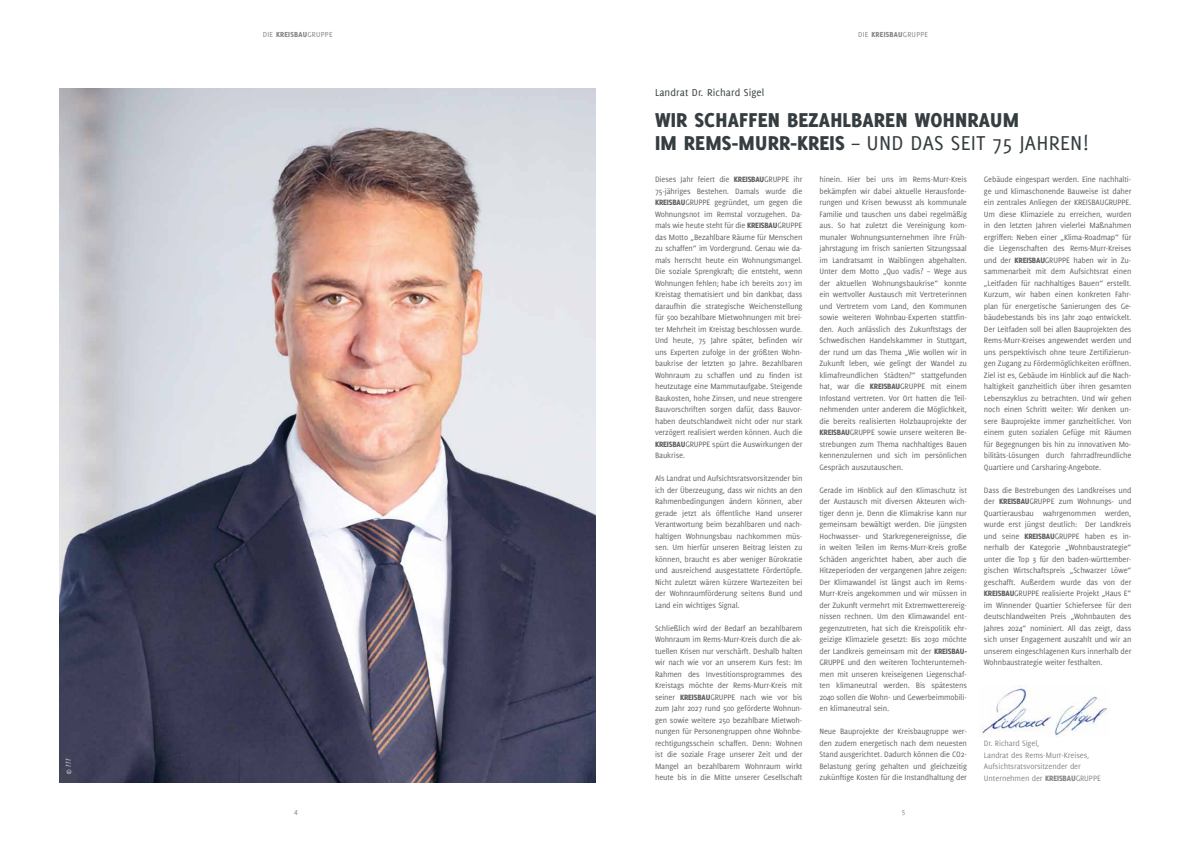
<style>
.page{position:relative;width:1191px;height:842px;background:#fff}
.page>*{position:absolute;margin:0;border:0;box-sizing:border-box;transform-origin:0 0}
.t1{font:800 22px/23px "Delicious";letter-spacing:.01em;color:#353d40}
.t2{font:11px "Delicious";letter-spacing:.01em;color:#353d40}
.t3{font:8.5px/11.5px "Delicious";letter-spacing:-.015em;color:#646363;text-align:justify}
.t4{font:8.5px/11.5px "Delicious";letter-spacing:-.01em;color:#878787}
.t5{font:8px "Delicious";letter-spacing:.03em;color:#878787}
.t6{font:7px "Delicious";color:#fff}
.s1{font-weight:800}
.s2{font-weight:400}
</style>
<div class="page">
<img style="left:60px;top:88px;width:535px;height:694px">
<img style="left:979px;top:685px;width:128px;height:52px">
<p class="t6" style="left:65px;top:775px;width:18px;rotate:-90deg">© ???</p>
<p class="t5" style="left:263px;top:30px;width:72px">DIE <span class="s1">KREISBAU</span>GRUPPE</p>
<p class="t5" style="left:858px;top:30px;width:72px">DIE <span class="s1">KREISBAU</span>GRUPPE</p>
<p class="t2" style="left:655px;top:86px;width:111px">Landrat Dr. Richard Sigel</p>
<h1 class="t1" style="left:655px;top:108px;width:435px">WIR SCHAFFEN BEZAHLBAREN WOHNRAUM<br>IM REMS-MURR-KREIS <span class="s2">– UND DAS SEIT 75 JAHREN!</span></h1>
<p class="t3" style="left:655px;top:174px;width:149px">Dieses Jahr feiert die <span class="s1">KREISBAU</span>GRUPPE ihr 75-jähriges Bestehen. Damals wurde die <span class="s1">KREISBAU</span>GRUPPE gegründet, um gegen die Wohnungsnot im Remstal vorzugehen. Da&shy;mals wie heute steht für die <span class="s1">KREISBAU</span>GRUPPE das Motto „Bezahlbare Räume für Menschen zu schaffen“ im Vordergrund. Genau wie da&shy;mals herrscht heute ein Wohnungsmangel.<br>Die soziale Sprengkraft; die entsteht, wenn Wohnungen fehlen; habe ich bereits 2017 im Kreistag thematisiert und bin dankbar, dass daraufhin die strategische Weichenstellung für 500 bezahlbare Mietwohnungen mit brei&shy;ter Mehrheit im Kreistag beschlossen wurde.<br>Und heute, 75 Jahre später, befinden wir uns Experten zufolge in der größten Wohn&shy;baukrise der letzten 30 Jahre. Bezahlbaren Wohnraum zu schaffen und zu finden ist heutzutage eine Mammutaufgabe. Steigende Baukosten, hohe Zinsen, und neue strengere Bauvorschriften sorgen dafür, dass Bauvor&shy;haben deutschlandweit nicht oder nur stark verzögert realisiert werden können. Auch die <span class="s1">KREISBAU</span>GRUPPE spürt die Auswirkungen der Baukrise.</p>
<p class="t3" style="left:655px;top:473px;width:149px">Als Landrat und Aufsichtsratsvorsitzender bin ich der Überzeugung, dass wir nichts an den Rahmenbedingungen ändern können, aber gerade jetzt als öffentliche Hand unserer Verantwortung beim bezahlbaren und nach&shy;haltigen Wohnungsbau nachkommen müs&shy;sen. Um hierfür unseren Beitrag leisten zu können, braucht es aber weniger Bürokratie und ausreichend ausgestattete Fördertöpfe.<br>Nicht zuletzt wären kürzere Wartezeiten bei der Wohnraumförderung seitens Bund und Land ein wichtiges Signal.</p>
<p class="t3" style="left:655px;top:622px;width:149px">Schließlich wird der Bedarf an bezahlbarem Wohnraum im Rems-Murr-Kreis durch die ak&shy;tuellen Krisen nur verschärft. Deshalb halten wir nach wie vor an unserem Kurs fest: Im Rahmen des Investitionsprogrammes des Kreistags möchte der Rems-Murr-Kreis mit seiner <span class="s1">KREISBAU</span>GRUPPE nach wie vor bis zum Jahr 2027 rund 500 geförderte Wohnun&shy;gen sowie weitere 250 bezahlbare Mietwoh&shy;nungen für Personengruppen ohne Wohnbe&shy;rechtigungsschein schaffen. Denn: Wohnen ist die soziale Frage unserer Zeit und der Mangel an bezahlbarem Wohnraum wirkt heute bis in die Mitte unserer Gesellschaft</p>
<p class="t3" style="left:819px;top:174px;width:149px">hinein. Hier bei uns im Rems-Murr-Kreis bekämpfen wir dabei aktuelle Herausforde&shy;rungen und Krisen bewusst als kommunale Familie und tauschen uns dabei regelmäßig aus. So hat zuletzt die Vereinigung kom&shy;munaler Wohnungsunternehmen ihre Früh&shy;jahrstagung im frisch sanierten Sitzungssaal im Landratsamt in Waiblingen abgehalten.<br>Unter dem Motto „Quo vadis? – Wege aus der aktuellen Wohnungsbaukrise“ konnte ein wertvoller Austausch mit Vertreterinnen und Vertretern vom Land, den Kommunen sowie weiteren Wohnbau-Experten stattfin&shy;den. Auch anlässlich des Zukunftstags der Schwedischen Handelskammer in Stuttgart, der rund um das Thema „Wie wollen wir in Zukunft leben, wie gelingt der Wandel zu klimafreundlichen Städten?“ stattgefunden hat, war die <span class="s1">KREISBAU</span>GRUPPE mit einem Infostand vertreten. Vor Ort hatten die Teil&shy;nehmenden unter anderem die Möglichkeit, die bereits realisierten Holzbauprojekte der <span class="s1">KREISBAU</span>GRUPPE sowie unsere weiteren Be&shy;strebungen zum Thema nachhaltiges Bauen kennenzulernen und sich im persönlichen Gespräch auszutauschen.</p>
<p class="t3" style="left:819px;top:484px;width:149px">Gerade im Hinblick auf den Klimaschutz ist der Austausch mit diversen Akteuren wich&shy;tiger denn je. Denn die Klimakrise kann nur gemeinsam bewältigt werden. Die jüngsten Hochwasser- und Starkregenereignisse, die in weiten Teilen im Rems-Murr-Kreis große Schäden angerichtet haben, aber auch die Hitzeperioden der vergangenen Jahre zeigen:<br>Der Klimawandel ist längst auch im Rems-Murr-Kreis angekommen und wir müssen in der Zukunft vermehrt mit Extremwetterereig&shy;nissen rechnen. Um den Klimawandel ent&shy;gegenzutreten, hat sich die Kreispolitik ehr&shy;geizige Klimaziele gesetzt: Bis 2030 möchte der Landkreis gemeinsam mit der <span class="s1">KREISBAU-</span>GRUPPE und den weiteren Tochterunterneh&shy;men mit unseren kreiseigenen Liegenschaf&shy;ten klimaneutral werden. Bis spätestens 2040 sollen die Wohn- und Gewerbeimmobili&shy;en klimaneutral sein.</p>
<p class="t3" style="left:819px;top:726px;width:149px">Neue Bauprojekte der Kreisbaugruppe wer&shy;den zudem energetisch nach dem neuesten Stand ausgerichtet. Dadurch können die CO2- Belastung gering gehalten und gleichzeitig zukünftige Kosten für die Instandhaltung der</p>
<p class="t5" style="left:294px;top:807px;width:5px">4</p>
<p class="t5" style="left:901px;top:807px;width:5px">5</p>
<p class="t3" style="left:984px;top:174px;width:149px">Gebäude eingespart werden. Eine nachhalti&shy;ge und klimaschonende Bauweise ist daher ein zentrales Anliegen der KREISBAUGRUPPE.<br>Um diese Klimaziele zu erreichen, wurden in den letzten Jahren vielerlei Maßnahmen ergriffen: Neben einer „Klima-Roadmap“ für die Liegenschaften des Rems-Murr-Kreises und der <span class="s1">KREISBAU</span>GRUPPE haben wir in Zu&shy;sammenarbeit mit dem Aufsichtsrat einen „Leitfaden für nachhaltiges Bauen“ erstellt.<br>Kurzum, wir haben einen konkreten Fahr&shy;plan für energetische Sanierungen des Ge&shy;bäudebestands bis ins Jahr 2040 entwickelt.<br>Der Leitfaden soll bei allen Bauprojekten des Rems-Murr-Kreises angewendet werden und uns perspektivisch ohne teure Zertifizierun&shy;gen Zugang zu Fördermöglichkeiten eröffnen.<br>Ziel ist es, Gebäude im Hinblick auf die Nach&shy;haltigkeit ganzheitlich über ihren gesamten Lebenszyklus zu betrachten. Und wir gehen noch einen Schritt weiter: Wir denken un&shy;sere Bauprojekte immer ganzheitlicher. Von einem guten sozialen Gefüge mit Räumen für Begegnungen bis hin zu innovativen Mo&shy;bilitäts-Lösungen durch fahrradfreundliche Quartiere und Carsharing-Angebote.</p>
<p class="t3" style="left:984px;top:484px;width:149px">Dass die Bestrebungen des Landkreises und der <span class="s1">KREISBAU</span>GRUPPE zum Wohnungs- und Quartierausbau wahrgenommen werden, wurde erst jüngst deutlich: Der Landkreis und seine <span class="s1">KREISBAU</span>GRUPPE haben es in&shy;nerhalb der Kategorie „Wohnbaustrategie“ unter die Top 3 für den baden-württember&shy;gischen Wirtschaftspreis „Schwarzer Löwe“ geschafft. Außerdem wurde das von der <span class="s1">KREISBAU</span>GRUPPE realisierte Projekt „Haus E“ im Winnender Quartier Schiefersee für den deutschlandweiten Preis „Wohnbauten des Jahres 2024“ nominiert. All das zeigt, dass sich unser Engagement auszahlt und wir an unserem eingeschlagenen Kurs innerhalb der Wohnbaustrategie weiter festhalten.</p>
<p class="t4" style="left:984px;top:737px;width:118px">Dr. Richard Sigel,<br>Landrat des Rems-Murr-Kreises,<br>Aufsichtsratsvorsitzender der<br>Unternehmen der <span class="s1">KREISBAU</span>GRUPPE</p>
</div>
